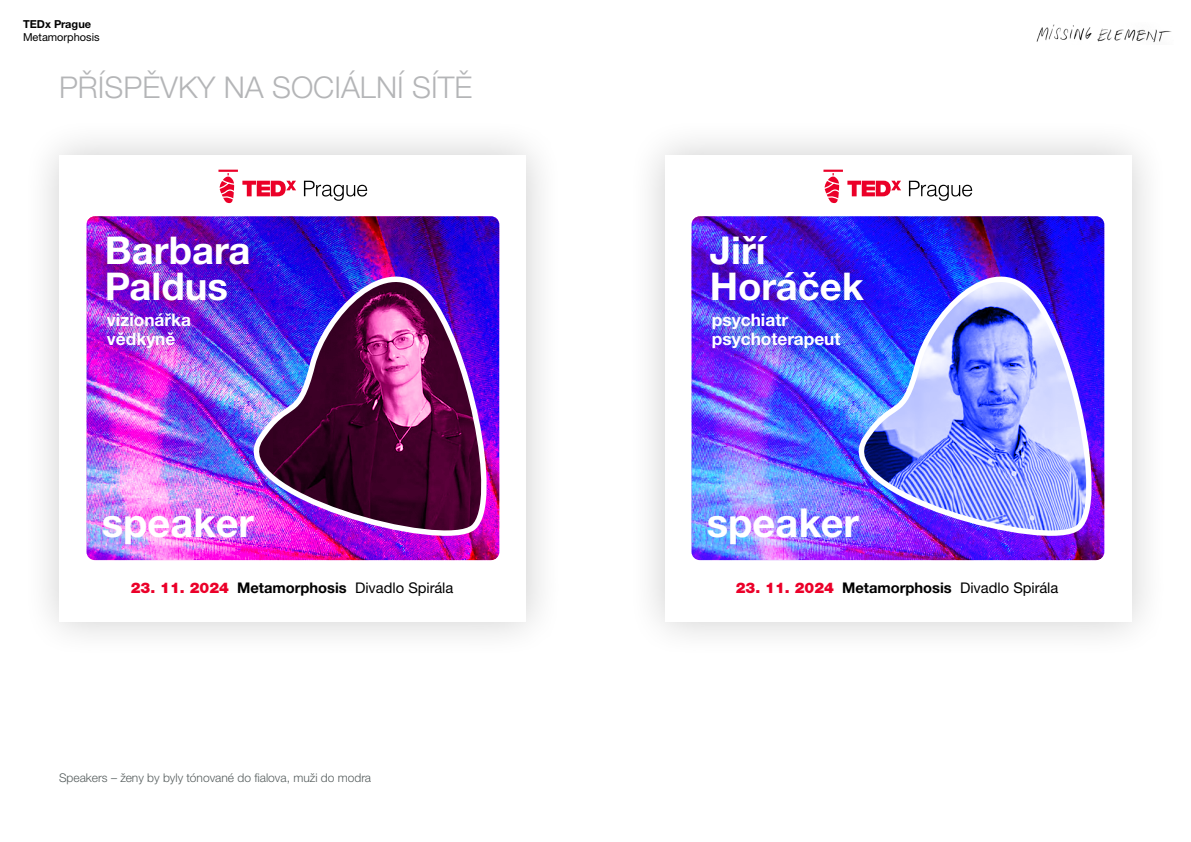
<style>
.page{position:relative;width:1191px;height:842px;background:#fff}
.page>*{position:absolute;margin:0;border:0;box-sizing:border-box;transform-origin:0 0}
.t1{font:700 39.9px "Helvetica Neue LTW1 G";color:#fff}
.t2{font:700 38.3px/36.6px "Helvetica Neue LTW1 G";color:#fff}
.zahlavi{font:300 30px "Helvetica Neue LTW1 G";color:#b4b5b7}
.t3{font:700 17.3px/19px "Helvetica Neue LTW1 G";color:#fff}
.t4{font:14.7px "Helvetica Neue LTW1 G";color:#000}
.text{font:300 12px "Helvetica Neue LTW1 G";color:#555d5d}
.t5{font:11px "Helvetica Neue LTW1 G";color:#000}
.t6{font:700 11px "Helvetica Neue LTW1 G";color:#000}
.s1{font-weight:900;color:#eb0029}
.s2{font-weight:700}
</style>
<div class="page">
<img style="left:1036px;top:24px;width:136px;height:19px">
<div style="left:21px;top:117px;width:544px;height:543px;background:#000;opacity:.2"></div>
<div style="left:60px;top:155px;width:466px;height:467px;background:#fff"></div>
<img style="left:87px;top:216px;width:412px;height:344px">
<svg style="left:304px;top:181px;width:63px;height:20px"></svg>
<hr style="left:218px;top:170px;width:20px;height:2px;background:#eb0029">
<svg style="left:219px;top:173px;width:77px;height:30px"></svg>
<img style="left:224px;top:248px;width:276px;height:312px">
<div style="left:86px;top:291px;width:126px;height:78px;background:#000;opacity:.15"></div>
<div style="left:85px;top:214px;width:186px;height:109px;background:#000;opacity:.15"></div>
<div style="left:626px;top:117px;width:544px;height:543px;background:#000;opacity:.2"></div>
<div style="left:665px;top:155px;width:466px;height:467px;background:#fff"></div>
<img style="left:692px;top:216px;width:412px;height:344px">
<svg style="left:909px;top:181px;width:63px;height:20px"></svg>
<hr style="left:823px;top:170px;width:20px;height:2px;background:#eb0029">
<svg style="left:824px;top:173px;width:77px;height:30px"></svg>
<img style="left:829px;top:248px;width:276px;height:312px">
<div style="left:690px;top:292px;width:172px;height:77px;background:#000;opacity:.15"></div>
<div style="left:689px;top:213px;width:195px;height:110px;background:#000;opacity:.15"></div>
<p class="t6" style="left:23px;top:17px;width:70px">TEDx Prague</p>
<p class="t5" style="left:23px;top:30px;width:78px">Metamorphosis</p>
<p class="zahlavi" style="left:59px;top:69px;width:415px">PŘÍSPĚVKY NA SOCIÁLNÍ SÍTĚ</p>
<p class="t2" style="left:105px;top:231px;width:147px">Barbara<br>Paldus</p>
<p class="t3" style="left:107px;top:310px;width:86px">vizionářka vědkyně</p>
<p class="t1" style="left:102px;top:499px;width:154px">speaker</p>
<p class="t4" style="left:131px;top:578px;width:324px"><span class="s1">23. 11. 2024</span> <span class="s2">Metamorphosis</span> Divadlo Spirála</p>
<p class="text" style="left:59px;top:771px;width:314px">Speakers – ženy by byly tónované do fialova, muži do modra</p>
<p class="t2" style="left:710px;top:231px;width:155px">Jiří<br>Horáček</p>
<p class="t3" style="left:712px;top:310px;width:130px">psychiatr psychoterapeut</p>
<p class="t1" style="left:707px;top:499px;width:154px">speaker</p>
<p class="t4" style="left:736px;top:578px;width:324px"><span class="s1">23. 11. 2024</span> <span class="s2">Metamorphosis</span> Divadlo Spirála</p>
</div>
